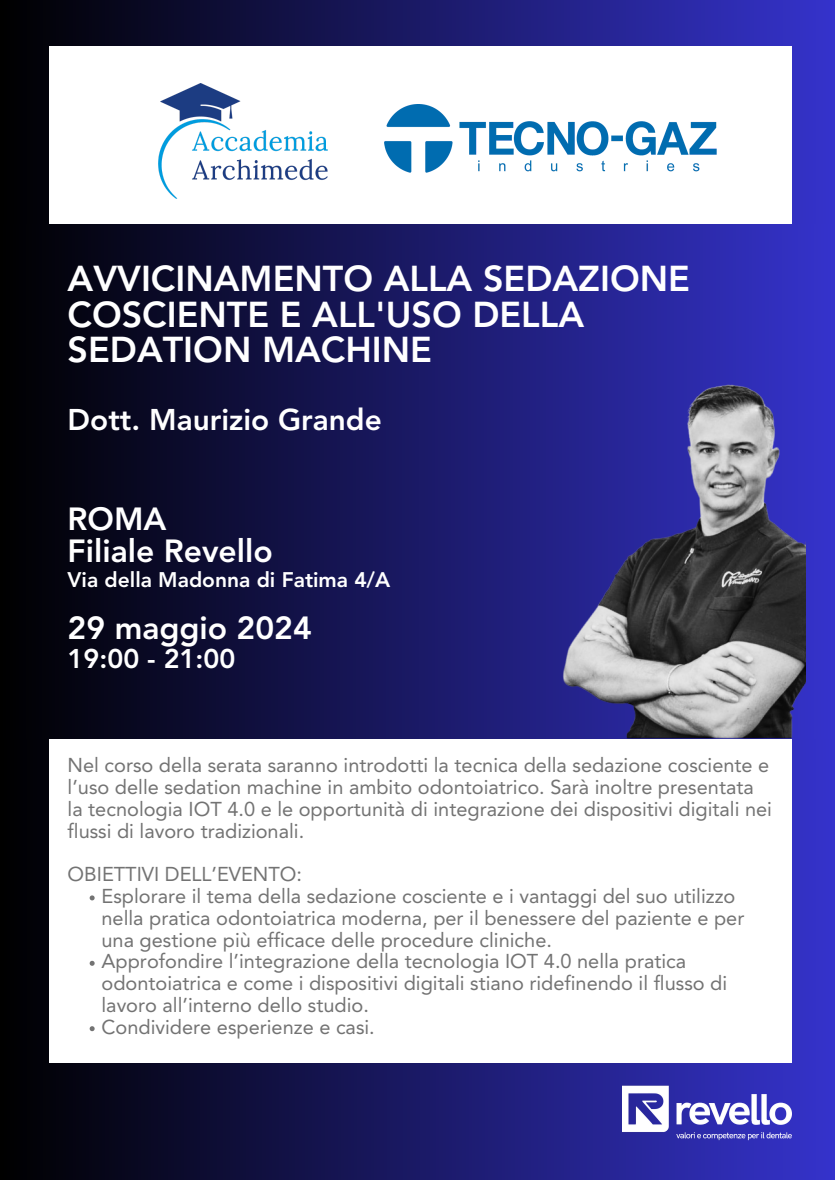
<style>
.page{position:relative;width:835px;height:1180px;background:#fff}
.page>*{position:absolute;margin:0;border:0;box-sizing:border-box;transform-origin:0 0}
.t1{font:800 35.7px/35.4px "Avenir LT Std";color:#fff}
.t2{font:800 31.82px/32.8px "Avenir LT Std";color:#fff}
.t3{font:800 29.75px "Avenir LT Std";color:#fff}
.t4{font:800 26.91px "Avenir LT Std";color:#fff}
.t5{font:800 21px "Avenir LT Std";color:#fff}
.t6{font:19.95px/21.8px "Avenir LT Std";color:#737373}
</style>
<div class="page">
<div style="left:0;top:0;width:834px;height:1180px;background:linear-gradient(to right,#000,#3532cb)"></div>
<div style="left:49px;top:46px;width:742px;height:1017px;background:#fff"></div>
<div style="left:0;top:225px;width:832px;height:513px;background:linear-gradient(to right,#000,#3532cb)"></div>
<img style="left:622px;top:1082px;width:169px;height:62px">
<img style="left:158px;top:83px;width:170px;height:116px">
<img style="left:385px;top:104px;width:332px;height:69px">
<img style="left:528px;top:356px;width:277px;height:382px">
<svg style="left:90px;top:895px;width:5px;height:5px"></svg>
<svg style="left:90px;top:961px;width:5px;height:5px"></svg>
<svg style="left:90px;top:1026px;width:5px;height:5px"></svg>
<h4 class="t1" style="left:68px;top:265px;width:623px">AVVICINAMENTO ALLA SEDAZIONE<br>COSCIENTE E ALL'USO DELLA<br>SEDATION MACHINE</h4>
<h2 class="t3" style="left:68px;top:407px;width:315px">Dott. Maurizio Grande</h2>
<h2 class="t2" style="left:68px;top:505px;width:207px">ROMA<br>Filiale Revello</h2>
<h2 class="t5" style="left:68px;top:571px;width:324px">Via della Madonna di Fatima 4/A</h2>
<p class="t2" style="left:68px;top:614px;width:246px">29 maggio 2024</p>
<p class="t4" style="left:68px;top:647px;width:169px">19:00 - 21:00</p>
<h3 class="t6" style="left:68px;top:756px;width:705px">Nel corso della serata saranno introdotti la tecnica della sedazione cosciente e l’uso delle sedation machine in ambito odontoiatrico. Sarà inoltre presentata la tecnologia IOT 4.0 e le opportunità di integrazione dei dispositivi digitali nei flussi di lavoro tradizionali.</h3>
<p class="t6" style="left:68px;top:865px;width:236px">OBIETTIVI DELL’EVENTO:</p>
<p class="t6" style="left:101px;top:887px;width:644px">Esplorare il tema della sedazione cosciente e i vantaggi del suo utilizzo nella pratica odontoiatrica moderna, per il benessere del paziente e per una gestione più efficace delle procedure cliniche.</p>
<p class="t6" style="left:101px;top:952px;width:627px">Approfondire l’integrazione della tecnologia IOT 4.0 nella pratica odontoiatrica e come i dispositivi digitali stiano ridefinendo il flusso di lavoro all’interno dello studio.</p>
<p class="t6" style="left:101px;top:1018px;width:275px">Condividere esperienze e casi.</p>
</div>
